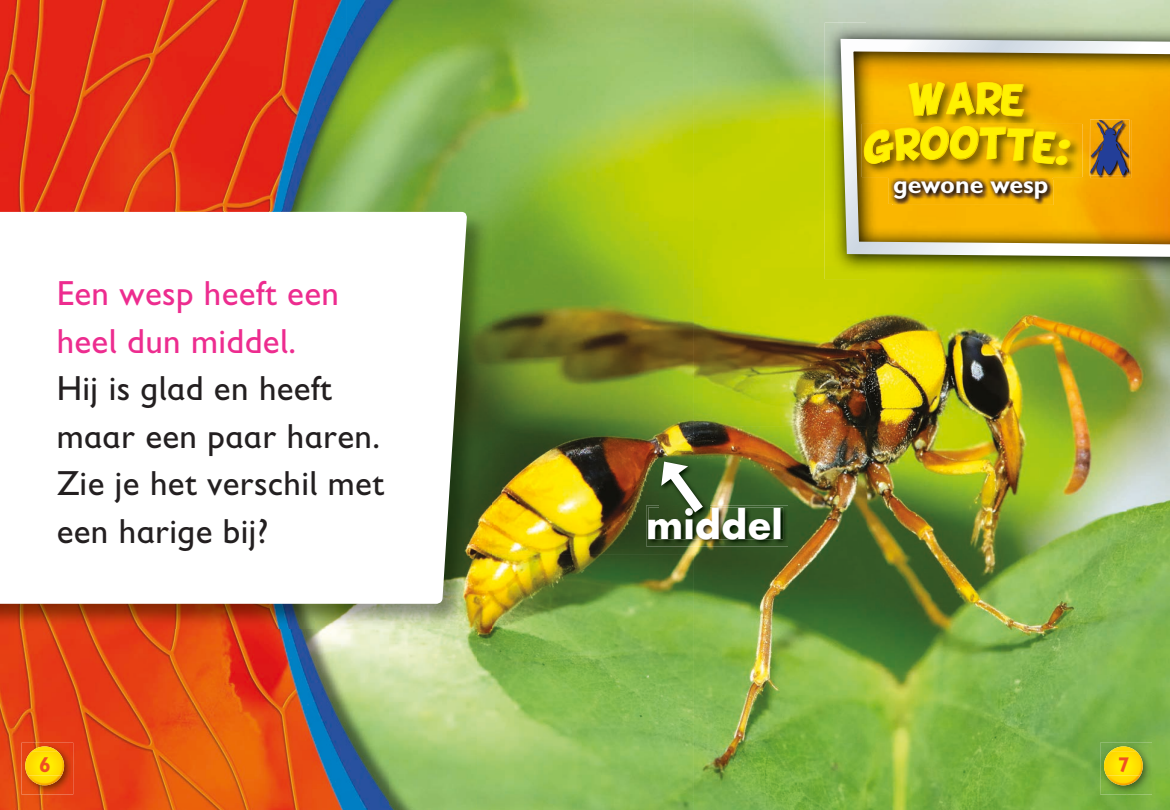
<style>
.page{position:relative;width:1170px;height:810px;background:#fff}
.page>*{position:absolute;margin:0;border:0;box-sizing:border-box;transform-origin:0 0}
.t1{font:700 37.5px "Futura";color:#fff}
.t2{font:35.5px "BD Cartoon Shout";color:#fff101}
.t3{font:35px/47.5px "Gill Sans Infant Std";letter-spacing:.01em;color:#231f20}
.t4{font:35px/47.5px "Gill Sans Infant Std";letter-spacing:.01em;color:#ed2c8f}
.t5{font:700 25px "Gill Sans Infant Std";color:#fff}
.t6{font:700 21.38px "Gill Sans Infant Std";color:#f05022}
</style>
<div class="page">
<img style="left:0;top:0;width:693px;height:213px">
<img style="left:693px;top:0;width:174px;height:810px">
<img style="left:0;top:628px;width:43px;height:182px">
<img style="left:491px;top:213px;width:203px;height:341px">
<img style="left:867px;top:265px;width:303px;height:545px">
<img style="left:477px;top:554px;width:217px;height:256px">
<img style="left:43px;top:628px;width:434px;height:182px">
<img style="left:0;top:211px;width:491px;height:417px">
<svg style="left:0;top:212px;width:467px;height:392px"></svg>
<img style="left:825px;top:23px;width:345px;height:42px">
<img style="left:825px;top:65px;width:43px;height:214px">
<svg style="left:834px;top:33px;width:336px;height:232px;background:#d6ac38"></svg>
<img style="left:1090px;top:120px;width:41px;height:58px">
<img style="left:1090px;top:120px;width:40px;height:56px">
<svg style="left:1090px;top:120px;width:39px;height:55px;background:#7f6547"></svg>
<img style="left:893px;top:180px;width:160px;height:25px">
<img style="left:889px;top:177px;width:163px;height:27px">
<img style="left:893px;top:180px;width:159px;height:24px">
<img style="left:906px;top:80px;width:130px;height:44px">
<img style="left:862px;top:124px;width:220px;height:53px">
<img style="left:646px;top:505px;width:142px;height:41px">
<img style="left:648px;top:507px;width:135px;height:32px">
<svg style="left:657px;top:457px;width:55px;height:66px"></svg>
<img style="left:1100px;top:743px;width:52px;height:51px">
<img style="left:1110px;top:746px;width:27px;height:6px">
<img style="left:1107px;top:776px;width:15px;height:9px">
<img style="left:1104px;top:752px;width:6px;height:16px">
<img style="left:21px;top:743px;width:52px;height:51px">
<img style="left:31px;top:746px;width:27px;height:6px">
<img style="left:28px;top:776px;width:15px;height:9px">
<img style="left:25px;top:752px;width:38px;height:24px">
<svg style="left:908px;top:81px;width:117px;height:36px;background:#bb8d01"></svg>
<svg style="left:862px;top:126px;width:209px;height:40px;background:#c09400"></svg>
<p class="t2" style="left:947px;top:81px;width:30px">a</p>
<p class="t2" style="left:950px;top:125px;width:30px">o</p>
<p class="t4" style="left:57px;top:270px;width:284px">Een wesp heeft een heel dun middel.</p>
<p class="t3" style="left:57px;top:365px;width:329px">Hij is glad en heeft maar een paar haren.<br>Zie je het verschil met een harige bij?</p>
<p class="t5" style="left:893px;top:170px;width:157px">gewone wesp</p>
<p class="t1" style="left:646px;top:497px;width:138px">middel</p>
<p class="t6" style="left:39px;top:752px;width:13px">6</p>
<p class="t6" style="left:1118px;top:752px;width:13px">7</p>
</div>
